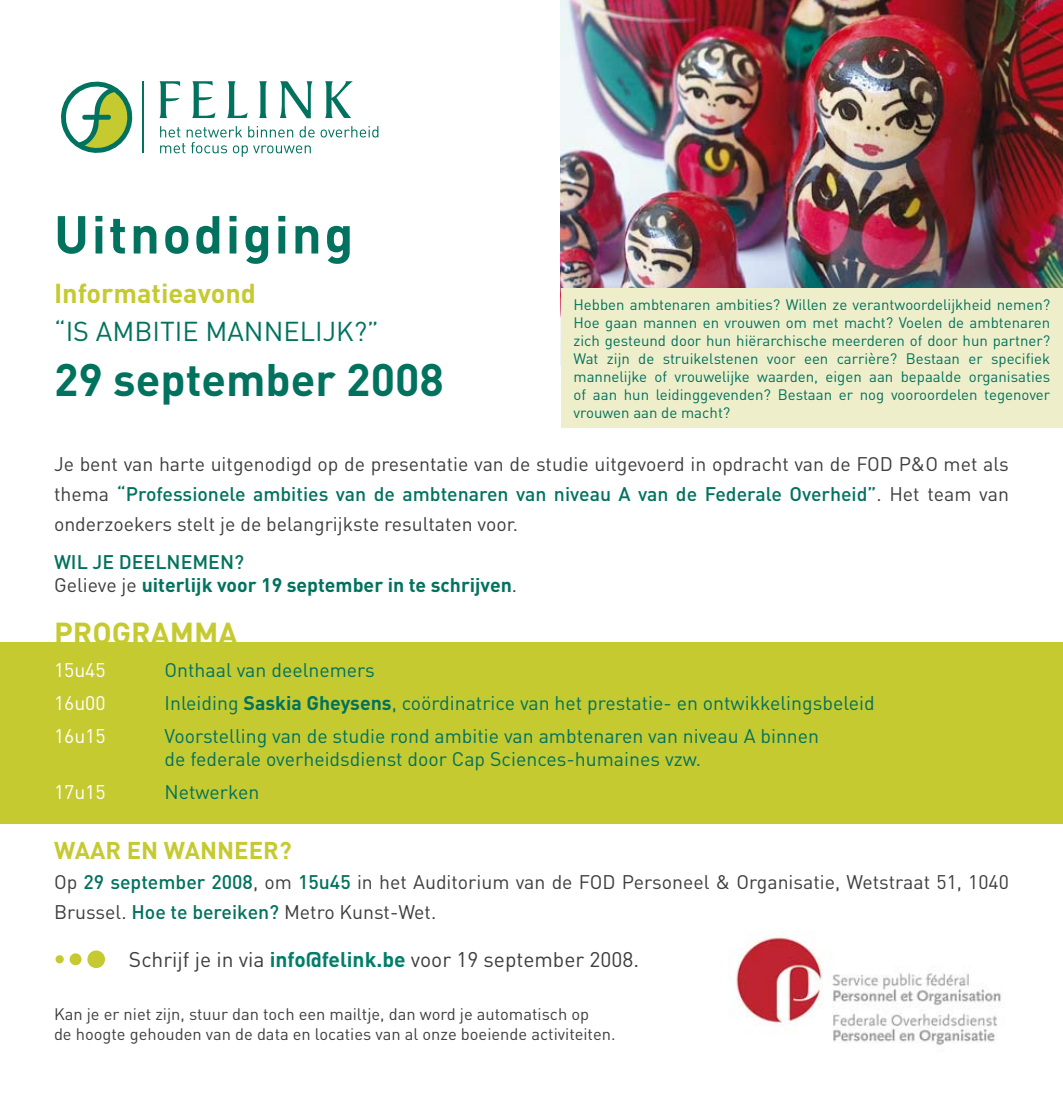
<style>
.page{position:relative;width:1063px;height:1106px;background:#fff}
.page>*{position:absolute;margin:0;border:0;box-sizing:border-box;transform-origin:0 0}
.t1{font:700 52.5px "DIN";letter-spacing:.05em;color:#00725e}
.t2{font:700 45px "DIN";color:#00725e}
.t3{font:700 30px "DIN";color:#c5ca31}
.t4{font:27px "DIN";color:#00725e}
.t5{font:700 27px "DIN";color:#c5ca31}
.t6{font:700 24px "DIN";color:#c5ca31}
.t7{font:21px "DIN";color:#3e3e40}
.t8{font:19.5px/30px "DIN";color:#3e3e40;text-align:justify}
.t9{font:19.5px/23.4px "DIN";color:#00725e}
.t10{font:700 19.5px/23.4px "DIN";color:#00725e}
.t11{font:19.5px "DIN";color:#fff}
.t12{font:16.5px/19.8px "DIN";color:#3e3e40}
.t13{font:15px/18px "DIN";color:#00725e;text-align:justify}
.s1{font-weight:500;color:#00725e}
.s2{font-weight:500}
.s3{font-weight:400;color:#3e3e40}
.s4{font-weight:700}
.s5{font-weight:700;color:#007e6a}
</style>
<div class="page">
<div style="left:0;top:642px;width:1063px;height:181px;background:#c5ca31"></div>
<img style="left:561px;top:0;width:502px;height:288px">
<div style="left:87px;top:950px;width:18px;height:18px;background:#c5ca31;border-radius:50%"></div>
<div style="left:70px;top:953px;width:12px;height:12px;background:#c5ca31;border-radius:50%"></div>
<div style="left:56px;top:955px;width:8px;height:8px;background:#c5ca31;border-radius:50%"></div>
<svg style="left:159px;top:81px;width:21px;height:37px"></svg>
<svg style="left:192px;top:81px;width:23px;height:37px"></svg>
<svg style="left:227px;top:81px;width:21px;height:37px"></svg>
<svg style="left:259px;top:81px;width:8px;height:37px"></svg>
<svg style="left:280px;top:81px;width:33px;height:37px"></svg>
<svg style="left:325px;top:81px;width:28px;height:37px"></svg>
<hr style="left:142px;top:82px;width:2px;height:71px;background:#00725e">
<svg style="left:160px;top:126px;width:155px;height:31px"></svg>
<svg style="left:321px;top:126px;width:57px;height:11px"></svg>
<svg style="left:61px;top:81px;width:72px;height:72px"></svg>
<div style="left:561px;top:288px;width:502px;height:139px;background:#eeefca"></div>
<img style="left:735px;top:936px;width:266px;height:109px">
<h1 class="t1" style="left:54px;top:200px;width:301px">Uitnodiging</h1>
<h3 class="t5" style="left:54px;top:276px;width:203px">Informatieavond</h3>
<h3 class="t4" style="left:54px;top:314px;width:326px">“IS AMBITIE MANNELIJK?”</h3>
<h2 class="t2" style="left:54px;top:350px;width:392px">29 september 2008</h2>
<p class="t13" style="left:574px;top:295px;width:478px">Hebben ambtenaren ambities? Willen ze verantwoordelijkheid nemen?<br>Hoe gaan mannen en vrouwen om met macht? Voelen de ambtenaren zich gesteund door hun hiërarchische meerderen of door hun partner?<br>Wat zijn de struikelstenen voor een carrière? Bestaan er specifiek mannelijke of vrouwelijke waarden, eigen aan bepaalde organisaties of aan hun leidinggevenden? Bestaan er nog vooroordelen tegenover vrouwen aan de macht?</p>
<p class="t8" style="left:54px;top:448px;width:956px">Je bent van harte uitgenodigd op de presentatie van de studie uitgevoerd in opdracht van de FOD P&amp;O met als thema <span class="s1">“Professionele ambities van de ambtenaren van niveau A van de Federale Overheid”</span>. Het team van onderzoekers stelt je de belangrijkste resultaten voor.</p>
<h3 class="t10" style="left:54px;top:549px;width:465px"><span class="s2">WIL JE DEELNEMEN?<br></span><span class="s3">Gelieve je</span> uiterlijk voor 19 september in te schrijven<span class="s3">.</span></h3>
<h3 class="t3" style="left:54px;top:613px;width:185px">PROGRAMMA</h3>
<h3 class="t11" style="left:54px;top:657px;width:53px">15u45</h3>
<h3 class="t9" style="left:165px;top:657px;width:212px">Onthaal van deelnemers</h3>
<h3 class="t11" style="left:54px;top:690px;width:53px">16u00</h3>
<h3 class="t9" style="left:165px;top:690px;width:712px">Inleiding <span class="s4">Saskia Gheysens</span>, coördinatrice van het prestatie- en ontwikkelingsbeleid</h3>
<h3 class="t11" style="left:54px;top:723px;width:53px">16u15</h3>
<h3 class="t9" style="left:165px;top:723px;width:656px">Voorstelling van de studie rond ambitie van ambtenaren van niveau A binnen de federale overheidsdienst door Cap Sciences-humaines vzw.</h3>
<h3 class="t11" style="left:54px;top:780px;width:53px">17u15</h3>
<h3 class="t9" style="left:165px;top:780px;width:97px">Netwerken</h3>
<h3 class="t6" style="left:54px;top:834px;width:239px">WAAR EN WANNEER?</h3>
<h3 class="t8" style="left:54px;top:866px;width:956px">Op <span class="s1">29 september 2008</span>, om <span class="s1">15u45</span> in het Auditorium van de FOD Personeel &amp; Organisatie, Wetstraat 51, 1040<br>Brussel. <span class="s1">Hoe te bereiken?</span> Metro Kunst-Wet.</h3>
<h3 class="t7" style="left:129px;top:946px;width:512px">Schrijf je in via <span class="s5">info@felink.be</span> voor 19 september 2008.</h3>
<p class="t12" style="left:54px;top:1004px;width:563px">Kan je er niet zijn, stuur dan toch een mailtje, dan word je automatisch op<br>de hoogte gehouden van de data en locaties van al onze boeiende activiteiten.</p>
</div>
